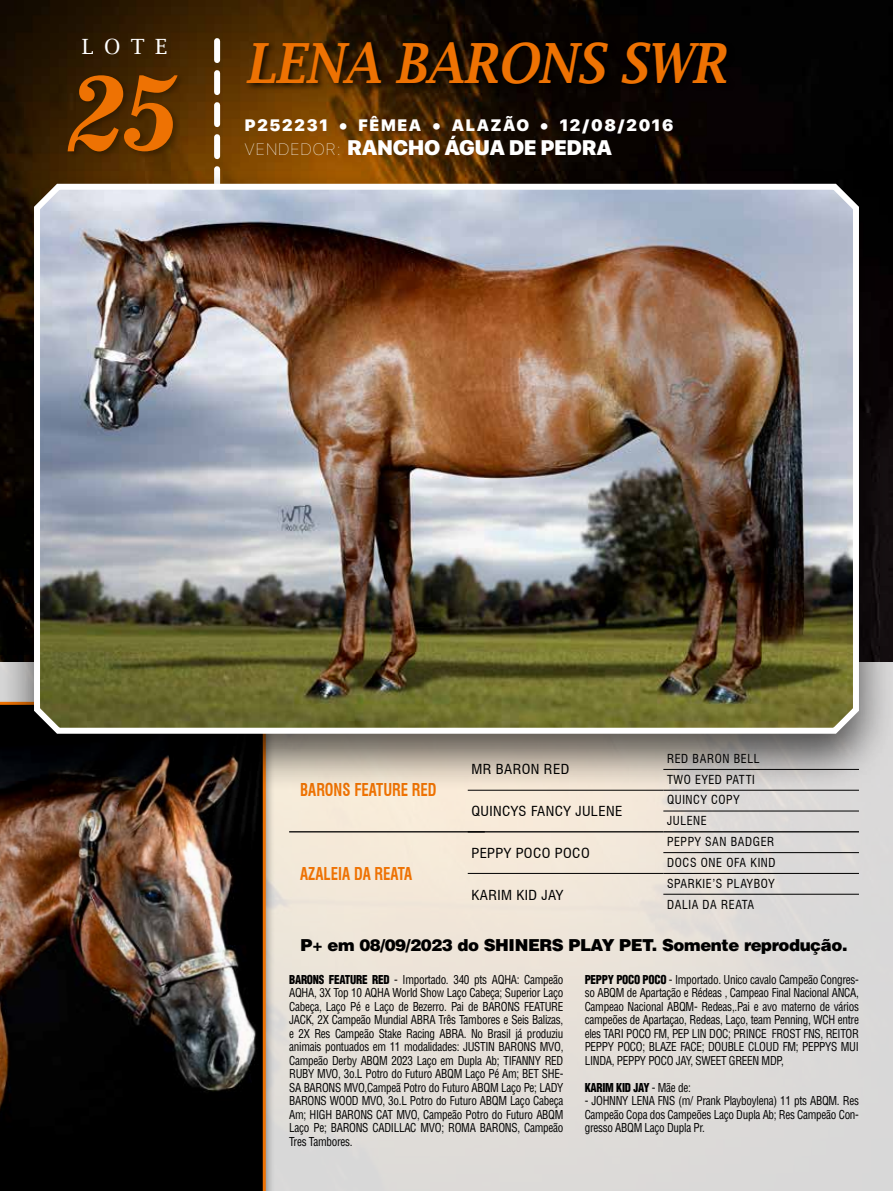
<style>
.page{position:relative;width:893px;height:1191px;background:#fff}
.page>*{position:absolute;margin:0;border:0;box-sizing:border-box;transform-origin:0 0}
.t1{font:italic 700 102px "News 702 BT";color:#ee7203}
.t2{font:italic 600 55.5px "Lucida Bright";letter-spacing:-.025em;color:#ee7203;scale:.9 1}
.t3{font:900 21px "SF Pro Display";color:#fff}
.t4{font:21px "Lucida Bright";color:#fff}
.t5{font:700 condensed 17.4px "Swiss 721 BT";color:#ee7203;scale:.86 1}
.t6{font:900 16.5px "Helvetica LT Std";letter-spacing:-.025em;color:#000}
.t7{font:900 16.5px "SF Pro Display";letter-spacing:.1em;color:#fff}
.t8{font:condensed 13.5px "Swiss 721 BT";letter-spacing:.025em;color:#000;scale:1.1 1}
.t9{font:condensed 12.15px/20.9px "Swiss 721 BT";letter-spacing:.05em;color:#000}
.t10{font:condensed 12px/13.5px "Helvetica LT Std";letter-spacing:-.025em;color:#000;text-align:justify;scale:.93 1}
.t11{font:900 condensed 12px "Helvetica LT Std";letter-spacing:-.025em;color:#000;scale:.93 1}
.s1{font-weight:200;font-size:16.5px}
.s2{font-weight:900}
.s3{font-weight:400}
</style>
<div class="page">
<img style="left:0;top:0;width:893px;height:167px">
<svg style="left:275px;top:793px;width:618px;height:398px;background:#e4ded7"></svg>
<div style="left:245px;top:40px;width:490px;height:52px;background:#000;opacity:.75"></div>
<div style="left:67px;top:74px;width:118px;height:85px;background:#000;opacity:.25"></div>
<hr style="left:289px;top:831px;width:196px;height:1px;background:#000">
<hr style="left:468px;top:873px;width:195px;height:1px;background:#000">
<hr style="left:468px;top:831px;width:195px;height:1px;background:#000">
<hr style="left:663px;top:810px;width:196px;height:1px;background:#000">
<hr style="left:663px;top:852px;width:196px;height:1px;background:#000">
<hr style="left:663px;top:873px;width:196px;height:1px;background:#000">
<hr style="left:663px;top:894px;width:196px;height:1px;background:#000">
<hr style="left:663px;top:831px;width:196px;height:1px;background:#000">
<svg style="left:214px;top:41px;width:6px;height:126px"></svg>
<div style="left:0;top:701px;width:275px;height:490px;background:#000;opacity:.45"></div>
<img style="left:0;top:793px;width:266px;height:398px">
<div style="left:0;top:167px;width:893px;height:626px;background:#000;opacity:.65"></div>
<img style="left:31px;top:178px;width:831px;height:558px">
<h3 class="t4" style="left:82px;top:35px;width:87px">LOTE</h3>
<h1 class="t1" style="left:70px;top:51px;width:110px">25</h1>
<h2 class="t2" style="left:245px;top:31px;width:536px">LENA BARONS SWR</h2>
<h3 class="t7" style="left:245px;top:115px;width:430px">P252231 • FÊMEA • ALAZÃO • 12/08/2016</h3>
<h3 class="t3" style="left:245px;top:135px;width:369px"><span class="s1">VENDEDOR:</span> RANCHO ÁGUA DE PEDRA</h3>
<p class="t9" style="left:667px;top:748px;width:110px">RED BARON BELL<br>TWO EYED PATTI<br>QUINCY COPY<br>JULENE<br>PEPPY SAN BADGER<br>DOCS ONE OFA KIND<br>SPARKIE’S PLAYBOY<br>DALIA DA REATA</p>
<h3 class="t6" style="left:301px;top:934px;width:549px">P+ em 08/09/2023 do SHINERS PLAY PET. Somente reprodução.</h3>
<p class="t8" style="left:471px;top:761px;width:90px">MR BARON RED</p>
<p class="t8" style="left:471px;top:803px;width:139px">QUINCYS FANCY JULENE</p>
<p class="t8" style="left:471px;top:845px;width:109px">PEPPY POCO POCO</p>
<p class="t8" style="left:471px;top:886px;width:85px">KARIM KID JAY</p>
<h3 class="t5" style="left:300px;top:779px;width:160px">BARONS FEATURE RED</h3>
<h3 class="t5" style="left:300px;top:863px;width:132px">AZALEIA DA REATA</h3>
<p class="t10" style="left:289px;top:972px;width:296px"><span class="s2">BARONS FEATURE RED</span> - Importado. 340 pts AQHA: Campeão AQHA, 3X Top 10 AQHA World Show Laço Cabeça; Superior Laço Cabeça, Laço Pé e Laço de Bezerro. Pai de BARONS FEATURE JACK, 2X Campeão Mundial ABRA Três Tambores e Seis Balizas, e 2X Res Campeão Stake Racing ABRA. No Brasil já produziu animais pontuados em 11 modalidades: JUSTIN BARONS MVO, Campeão Derby ABQM 2023 Laço em Dupla Ab; TIFANNY RED RUBY MVO, 3o.L Potro do Futuro ABQM Laço Pé Am; BET SHE-SA BARONS MVO,Campeã Potro do Futuro ABQM Laço Pe; LADY BARONS WOOD MVO, 3o.L Potro do Futuro ABQM Laço Cabeça Am; HIGH BARONS CAT MVO, Campeão Potro do Futuro ABQM Laço Pe; BARONS CADILLAC MVO; ROMA BARONS, Campeão Tres Tambores.</p>
<p class="t10" style="left:585px;top:972px;width:296px"><span class="s2">PEPPY POCO POCO</span> - Importado. Unico cavalo Campeão Congres&shy;so ABQM de Apartação e Rédeas , Campeao Final Nacional ANCA, Campeao Nacional ABQM- Redeas,.Pai e avo materno de vários campeões de Apartaçao, Redeas, Laço, team Penning, WCH entre eles TARI POCO FM, PEP LIN DOC; PRINCE FROST FNS, REITOR PEPPY POCO; BLAZE FACE; DOUBLE CLOUD FM; PEPPYS MUI LINDA, PEPPY POCO JAY, SWEET GREEN MDP,</p>
<p class="t11" style="left:585px;top:1079px;width:116px">KARIM KID JAY <span class="s3">- Mãe de:</span></p>
<p class="t10" style="left:585px;top:1094px;width:296px">- JOHNNY LENA FNS (m/ Prank Playboylena) 11 pts ABQM. Res Campeão Copa dos Campeões Laço Dupla Ab; Res Campeão Con&shy;gresso ABQM Laço Dupla Pr.</p>
</div>
